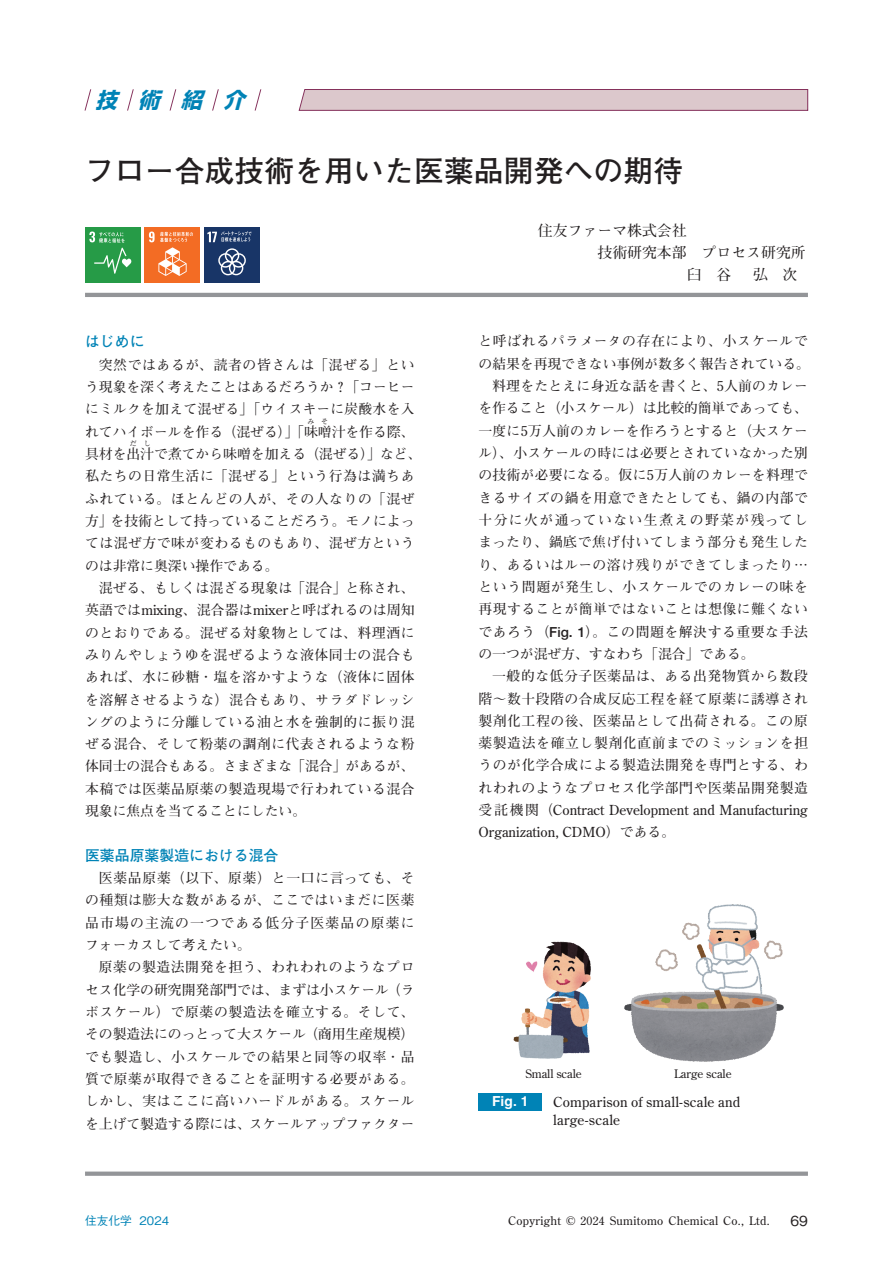
<style>
.page{position:relative;width:893px;height:1263px;background:#fff}
.page>*{position:absolute;margin:0;border:0;box-sizing:border-box;transform-origin:0 0}
.t1{font:700 29.7px "Futo Go B101 Pr 6";letter-spacing:.005em;color:#231f20}
.t2{font:italic 700 21.3px "Shin Go Pr 6";color:#0083b6}
.t3{font:700 14.85px "Futo Min A101 Pr 6";color:#231f20}
.t4{font:700 14.85px "Futo Go B101 Pro";color:#0083b6}
.t5{font:700 13.8px/22.4px "Futo Min A101 Pr 6";letter-spacing:.04em;color:#231f20;text-align:justify}
.t6{font:700 13.8px "Futo Min A101 Pr 6";letter-spacing:.02em;color:#231f20}
.t7{font:700 13.8px "Futo Min A101 Pr 6";color:#231f20}
.t8{font:13.8px/22.4px "Century Old Style Std";color:#231f20}
.t9{font:13.8px/18.1px "Century Old Style Std";letter-spacing:.02em;color:#231f20}
.t10{font:700 13.8px "Futo Min A101 Pr 6";letter-spacing:-.005em;color:#231f20}
.t11{font:700 13.8px "Futo Min A101 Pr 6";letter-spacing:.015em;color:#231f20}
.t12{font:700 13.8px "Futo Min A101 Pr 6";letter-spacing:.105em;color:#231f20}
.t13{font:700 13.8px "Helvetica";color:#fff}
.t14{font:500 13.8px "Gothic BBB Pr 6";color:#231f20}
.t15{font:11.7px "Century Old Style Std";letter-spacing:.025em;color:#231f20}
.t16{font:11.7px "Century Old Style Std";color:#231f20}
.t17{font:500 11.7px "Gothic BBB Pr 6";color:#0083b6}
.t18{font:700 6.9px "Futo Min A101 Pr 6";color:#231f20}
.s1{font-family:"Century Old Style Std";font-weight:400}
.s2{font-family:"Helvetica Neue";font-weight:500}
.s3{font-family:"Futo Min A101 Pr 6";font-weight:700}
</style>
<div class="page">
<svg style="left:299px;top:89px;width:510px;height:22px"></svg>
<svg style="left:84px;top:89px;width:7px;height:22px"></svg>
<svg style="left:127px;top:89px;width:7px;height:22px"></svg>
<svg style="left:169px;top:89px;width:7px;height:22px"></svg>
<svg style="left:212px;top:89px;width:7px;height:22px"></svg>
<svg style="left:254px;top:89px;width:7px;height:22px"></svg>
<div style="left:85px;top:1171px;width:723px;height:5px;background:#939598"></div>
<hr style="left:85px;top:293px;width:723px;height:4px;background:#939598">
<div style="left:85px;top:227px;width:55px;height:55px;background:#269b47"></div>
<svg style="left:89px;top:232px;width:42px;height:42px"></svg>
<div style="left:145px;top:227px;width:55px;height:55px;background:#f36c24"></div>
<svg style="left:149px;top:232px;width:44px;height:44px"></svg>
<div style="left:204px;top:227px;width:55px;height:55px;background:#183567"></div>
<svg style="left:218px;top:248px;width:28px;height:27px"></svg>
<svg style="left:207px;top:231px;width:45px;height:11px"></svg>
<div style="left:478px;top:1093px;width:64px;height:17px;background:#0083b6"></div>
<img style="left:513px;top:941px;width:78px;height:118px">
<img style="left:624px;top:904px;width:160px;height:158px">
<h2 class="t2" style="left:96px;top:83px;width:159px">技　術　紹　介</h2>
<h1 class="t1" style="left:85px;top:147px;width:600px">フロー合成技術を用いた医薬品開発への期待</h1>
<p class="t4" style="left:85px;top:330px;width:61px">はじめに</p>
<p class="t5" style="left:85px;top:353px;width:331px;text-indent:14px">突然ではあるが、読者の皆さんは「混ぜる」という現象を深く考えたことはあるだろうか？「コーヒーにミルクを加えて混ぜる」「ウイスキーに炭酸水を入れてハイボールを作る（混ぜる）」「味噌汁を作る際、</p>
<p class="t18" style="left:307px;top:416px;width:22px">み そ</p>
<p class="t7" style="left:85px;top:443px;width:338px">具材を出汁で煮てから味噌を加える（混ぜる）」など、</p>
<p class="t18" style="left:130px;top:438px;width:22px">だ し</p>
<p class="t5" style="left:85px;top:464px;width:331px">私たちの日常生活に「混ぜる」という行為は満ちあふれている。ほとんどの人が、その人なりの「混ぜ方」を技術として持っていることだろう。モノによっては混ぜ方で味が変わるものもあり、混ぜ方というのは非常に奥深い操作である。</p>
<p class="t5" style="left:85px;top:576px;width:331px;text-indent:14px">混ぜる、もしくは混ざる現象は「混合」と称され、英語では<span class="s1">mixing</span>、混合器は<span class="s1">mixer</span>と呼ばれるのは周知のとおりである。混ぜる対象物としては、料理酒にみりんやしょうゆを混ぜるような液体同士の混合もあれば、水に砂糖・塩を溶かすような（液体に固体を溶解させるような）混合もあり、サラダドレッシングのように分離している油と水を強制的に振り混ぜる混合、そして粉薬の調剤に代表されるような粉体同士の混合もある。さまざまな「混合」があるが、本稿では医薬品原薬の製造現場で行われている混合現象に焦点を当てることにしたい。</p>
<p class="t4" style="left:85px;top:843px;width:195px">医薬品原薬製造における混合</p>
<p class="t5" style="left:85px;top:866px;width:331px;text-indent:14px">医薬品原薬（以下、原薬）と一口に言っても、その種類は膨大な数があるが、ここではいまだに医薬品市場の主流の一つである低分子医薬品の原薬にフォーカスして考えたい。</p>
<p class="t5" style="left:85px;top:955px;width:331px;text-indent:14px">原薬の製造法開発を担う、われわれのようなプロセス化学の研究開発部門では、まずは小スケール（ラボスケール）で原薬の製造法を確立する。そして、その製造法にのっとって大スケール（商用生産規模）でも製造し、小スケールでの結果と同等の収率・品質で原薬が取得できることを証明する必要がある。しかし、実はここに高いハードルがある。スケールを上げて製造する際には、スケールアップファクター</p>
<p class="t3" style="left:538px;top:219px;width:165px">住友ファーマ株式会社　</p>
<p class="t3" style="left:597px;top:241px;width:210px">技術研究本部　プロセス研究所</p>
<p class="t3" style="left:687px;top:263px;width:46px">臼　谷</p>
<p class="t3" style="left:753px;top:263px;width:46px">弘　次</p>
<p class="t5" style="left:478px;top:329px;width:331px">と呼ばれるパラメータの存在により、小スケールで</p>
<p class="t7" style="left:478px;top:353px;width:333px">の結果を再現できない事例が数多く報告されている。</p>
<p class="t6" style="left:492px;top:375px;width:317px">料理をたとえに身近な話を書くと、<span class="s1">5</span>人前のカレー</p>
<p class="t10" style="left:478px;top:397px;width:331px">を作ること（小スケール）は比較的簡単であっても、</p>
<p class="t6" style="left:478px;top:420px;width:331px">一度に<span class="s1">5</span>万人前のカレーを作ろうとすると（大スケー</p>
<p class="t6" style="left:478px;top:442px;width:331px">ル）、小スケールの時には必要とされていなかった別</p>
<p class="t11" style="left:478px;top:464px;width:331px">の技術が必要になる。仮に<span class="s1">5</span>万人前のカレーを料理で</p>
<p class="t5" style="left:478px;top:486px;width:331px">きるサイズの鍋を用意できたとしても、鍋の内部で</p>
<p class="t12" style="left:478px;top:509px;width:331px">十分に火が通っていない生煮えの野菜が残ってし</p>
<p class="t5" style="left:478px;top:530px;width:331px">まったり、鍋底で焦げ付いてしまう部分も発生した</p>
<p class="t5" style="left:478px;top:553px;width:331px">り、あるいはルーの溶け残りができてしまったり…</p>
<p class="t5" style="left:478px;top:575px;width:331px">という問題が発生し、小スケールでのカレーの味を</p>
<p class="t5" style="left:478px;top:597px;width:331px">再現することが簡単ではないことは想像に難くない</p>
<p class="t5" style="left:478px;top:620px;width:331px">であろう（<span class="s2">Fig. 1</span>）。この問題を解決する重要な手法</p>
<p class="t7" style="left:478px;top:643px;width:278px">の一つが混ぜ方、すなわち「混合」である。</p>
<p class="t5" style="left:492px;top:664px;width:317px">一般的な低分子医薬品は、ある出発物質から数段</p>
<p class="t5" style="left:478px;top:687px;width:331px">階～数十段階の合成反応工程を経て原薬に誘導され</p>
<p class="t5" style="left:478px;top:709px;width:331px">製剤化工程の後、医薬品として出荷される。この原</p>
<p class="t5" style="left:478px;top:731px;width:331px">薬製造法を確立し製剤化直前までのミッションを担</p>
<p class="t5" style="left:478px;top:753px;width:331px">うのが化学合成による製造法開発を専門とする、わ</p>
<p class="t5" style="left:478px;top:776px;width:331px">れわれのようなプロセス化学部門や医薬品開発製造</p>
<p class="t8" style="left:478px;top:799px;width:331px"><span class="s3">受託機関（</span>Contract Development and Manufacturing<br>Organization, CDMO<span class="s3">）である。</span></p>
<p class="t16" style="left:525px;top:1066px;width:58px">Small scale</p>
<p class="t16" style="left:674px;top:1066px;width:59px">Large scale</p>
<p class="t13" style="left:492px;top:1093px;width:38px">Fig. 1</p>
<p class="t9" style="left:553px;top:1093px;width:189px">Comparison of small-scale and large-scale</p>
<p class="t17" style="left:85px;top:1211px;width:86px">住友化学 2024</p>
<p class="t15" style="left:508px;top:1213px;width:263px">Copyright © 2024 Sumitomo Chemical Co., Ltd.</p>
<p class="t14" style="left:790px;top:1209px;width:19px">69</p>
</div>
